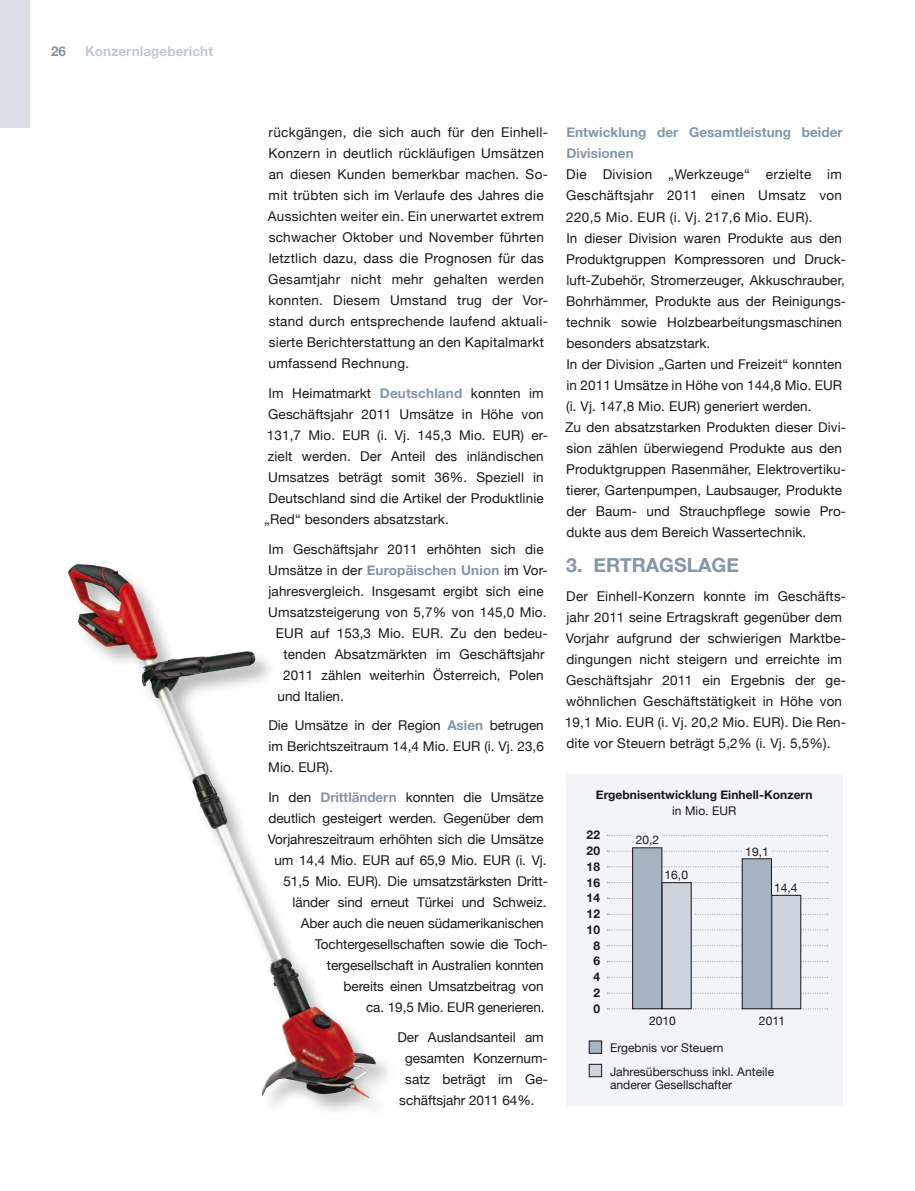
<style>
.page{position:relative;width:915px;height:1191px;background:#fff}
.page>*{position:absolute;margin:0;border:0;box-sizing:border-box;transform-origin:0 0}
.t1{font:700 19.5px "Helvetica Neue";color:#8496a7}
.t2{font:13.5px/21px "Helvetica Neue";letter-spacing:.01em;color:#1a171c}
.t3{font:700 13.5px/21px "Helvetica Neue";letter-spacing:.005em;color:#8496a7}
.t4{font:700 13.5px "Helvetica Neue";letter-spacing:.005em;color:#bfc9d4}
.t5{font:12px/23.4px "Helvetica Neue";letter-spacing:.005em;color:#1a171c}
.t6{font:700 12px/15.8px "Helvetica Neue";letter-spacing:.005em;color:#1a171c;text-align:center}
.s1{font-weight:700;color:#8496a7}
</style>
<div class="page">
<div style="left:0;top:0;width:30px;height:128px;background:#d9dfe6"></div>
<div style="left:566px;top:774px;width:276px;height:332px;background:#f2f4f7"></div>
<div style="left:589px;top:1041px;width:12px;height:12px;background:#a7b5c2"></div>
<div style="left:589px;top:1064px;width:12px;height:12px;background:#ccd4dd"></div>
<div style="left:589px;top:1064px;width:12px;height:13px;border:1px solid #1a171c"></div>
<svg style="left:607px;top:835px;width:220px;height:1px"></svg>
<svg style="left:607px;top:850px;width:219px;height:1px"></svg>
<div style="left:742px;top:844px;width:28px;height:8px;background:#f2f4f7"></div>
<div style="left:632px;top:829px;width:29px;height:8px;background:#f2f4f7"></div>
<svg style="left:607px;top:866px;width:220px;height:1px"></svg>
<svg style="left:607px;top:882px;width:220px;height:1px"></svg>
<svg style="left:607px;top:898px;width:220px;height:1px"></svg>
<svg style="left:607px;top:914px;width:220px;height:1px"></svg>
<svg style="left:607px;top:929px;width:220px;height:1px"></svg>
<svg style="left:607px;top:945px;width:220px;height:1px"></svg>
<svg style="left:607px;top:961px;width:220px;height:1px"></svg>
<svg style="left:607px;top:977px;width:220px;height:1px"></svg>
<svg style="left:607px;top:992px;width:219px;height:1px"></svg>
<svg style="left:607px;top:1008px;width:220px;height:1px"></svg>
<div style="left:769px;top:879px;width:30px;height:8px;background:#f2f4f7"></div>
<div style="left:742px;top:858px;width:29px;height:150px;background:#a7b5c2"></div>
<div style="left:741px;top:858px;width:30px;height:151px;border:1px solid #1a171c"></div>
<div style="left:771px;top:895px;width:29px;height:113px;background:#ccd4dd"></div>
<div style="left:771px;top:895px;width:29px;height:114px;border:1px solid #1a171c"></div>
<div style="left:663px;top:908px;width:30px;height:8px;background:#505057"></div>
<div style="left:632px;top:847px;width:29px;height:161px;background:#a7b5c2"></div>
<div style="left:632px;top:847px;width:30px;height:162px;border:1px solid #1a171c"></div>
<div style="left:662px;top:882px;width:29px;height:126px;background:#ccd4dd"></div>
<div style="left:661px;top:882px;width:30px;height:127px;border:1px solid #1a171c"></div>
<div style="left:68px;top:563px;width:329px;height:556px;background:#1a171c;opacity:.3"></div>
<img style="left:68px;top:564px;width:222px;height:488px">
<p class="t3" style="left:51px;top:40px;width:17px">26</p>
<p class="t4" style="left:85px;top:39px;width:129px">Konzernlagebericht</p>
<p class="t2" style="left:268px;top:121px;width:281px">rückgängen, die sich auch für den Einhell-Konzern in deutlich rückläufigen Umsätzen an diesen Kunden bemerkbar machen. So&shy;mit trübten sich im Verlaufe des Jahres die Aussichten weiter ein. Ein unerwartet extrem schwacher Oktober und November führten letztlich dazu, dass die Prognosen für das Gesamtjahr nicht mehr gehalten werden konnten. Diesem Umstand trug der Vor&shy;stand durch entsprechende laufend aktuali&shy;sierte Berichterstattung an den Kapitalmarkt umfassend Rechnung.</p>
<p class="t2" style="left:268px;top:382px;width:277px">Im Heimatmarkt <span class="s1">Deutschland</span> konnten im</p>
<p class="t2" style="left:268px;top:403px;width:277px">Geschäftsjahr 2011 Umsätze in Höhe von</p>
<p class="t2" style="left:267px;top:424px;width:282px">131,7 Mio. EUR (i. Vj. 145,3 Mio. EUR) er-</p>
<p class="t2" style="left:268px;top:445px;width:277px">zielt werden. Der Anteil des inländischen</p>
<p class="t2" style="left:268px;top:466px;width:277px">Umsatzes beträgt somit 36%. Speziell in</p>
<p class="t2" style="left:268px;top:487px;width:277px">Deutschland sind die Artikel der Produktlinie</p>
<p class="t2" style="left:264px;top:508px;width:186px">„Red“ besonders absatzstark.</p>
<p class="t2" style="left:268px;top:537px;width:277px">Im Geschäftsjahr 2011 erhöhten sich die</p>
<p class="t2" style="left:268px;top:558px;width:281px">Umsätze in der <span class="s1">Europäischen Union</span> im Vor-</p>
<p class="t2" style="left:268px;top:579px;width:276px">jahresvergleich. Insgesamt ergibt sich eine</p>
<p class="t2" style="left:268px;top:600px;width:280px">Umsatzsteigerung von 5,7% von 145,0 Mio.</p>
<p class="t2" style="left:276px;top:621px;width:273px">EUR auf 153,3 Mio. EUR. Zu den bedeu-</p>
<p class="t2" style="left:283px;top:642px;width:263px">tenden Absatzmärkten im Geschäftsjahr</p>
<p class="t2" style="left:283px;top:663px;width:262px">2011 zählen weiterhin Österreich, Polen</p>
<p class="t2" style="left:277px;top:684px;width:68px">und Italien.</p>
<p class="t2" style="left:268px;top:714px;width:277px;text-align:justify">Die Umsätze in der Region <span class="s1">Asien</span> betrugen im Berichtszeitraum 14,4 Mio. EUR (i. Vj. 23,6<br>Mio. EUR).</p>
<p class="t2" style="left:268px;top:785px;width:277px">In den <span class="s1">Drittländern</span> konnten die Umsätze</p>
<p class="t2" style="left:268px;top:806px;width:277px">deutlich gesteigert werden. Gegenüber dem</p>
<p class="t2" style="left:268px;top:827px;width:277px">Vorjahreszeitraum erhöhten sich die Umsätze</p>
<p class="t2" style="left:274px;top:848px;width:273px">um 14,4 Mio. EUR auf 65,9 Mio. EUR (i. Vj.</p>
<p class="t2" style="left:283px;top:869px;width:266px">51,5 Mio. EUR). Die umsatzstärksten Dritt-</p>
<p class="t2" style="left:292px;top:890px;width:255px">länder sind erneut Türkei und Schweiz.</p>
<p class="t2" style="left:301px;top:911px;width:244px">Aber auch die neuen südamerikanischen</p>
<p class="t2" style="left:314px;top:932px;width:234px">Tochtergesellschaften sowie die Toch-</p>
<p class="t2" style="left:327px;top:953px;width:218px">tergesellschaft in Australien konnten</p>
<p class="t2" style="left:343px;top:974px;width:202px">bereits einen Umsatzbeitrag von</p>
<p class="t2" style="left:366px;top:995px;width:180px">ca. 19,5 Mio. EUR generieren.</p>
<p class="t2" style="left:397px;top:1025px;width:148px">Der Auslandsanteil am</p>
<p class="t2" style="left:405px;top:1047px;width:144px">gesamten Konzernum-</p>
<p class="t2" style="left:405px;top:1068px;width:144px">satz beträgt im Ge-</p>
<p class="t2" style="left:399px;top:1089px;width:137px">schäftsjahr 2011 64%.</p>
<p class="t3" style="left:566px;top:121px;width:278px">Entwicklung der Gesamtleistung beider<br>Divisionen</p>
<p class="t2" style="left:565px;top:163px;width:282px">Die Division „Werkzeuge“ erzielte im Geschäftsjahr 2011 einen Umsatz von 220,5 Mio. EUR (i. Vj. 217,6 Mio. EUR).<br>In dieser Division waren Produkte aus den Produktgruppen Kompressoren und Druck&shy;luft-Zubehör, Stromerzeuger, Akkuschrauber, Bohrhämmer, Produkte aus der Reinigungs&shy;technik sowie Holzbearbeitungsmaschinen besonders absatzstark.<br>In der Division „Garten und Freizeit“ konnten in 2011 Umsätze in Höhe von 144,8 Mio. EUR (i. Vj. 147,8 Mio. EUR) generiert werden.<br>Zu den absatzstarken Produkten dieser Divi&shy;sion zählen überwiegend Produkte aus den Produktgruppen Rasenmäher, Elektrovertiku&shy;tierer, Gartenpumpen, Laubsauger, Produkte der Baum- und Strauchpflege sowie Pro&shy;dukte aus dem Bereich Wassertechnik.</p>
<h1 class="t1" style="left:566px;top:547px;width:80px">3. Ertragslage</h1>
<p class="t2" style="left:564px;top:585px;width:283px">Der Einhell-Konzern konnte im Geschäfts&shy;jahr 2011 seine Ertragskraft gegenüber dem Vorjahr aufgrund der schwierigen Marktbe&shy;dingungen nicht steigern und erreichte im Geschäftsjahr 2011 ein Ergebnis der ge&shy;wöhnlichen Geschäftstätigkeit in Höhe von 19,1 Mio. EUR (i. Vj. 20,2 Mio. EUR). Die Ren&shy;dite vor Steuern beträgt 5,2% (i. Vj. 5,5%).</p>
<p class="t6" style="left:595px;top:786px;width:218px">Ergebnisentwicklung Einhell-Konzern</p>
<p class="t5" style="left:672px;top:798px;width:66px">in Mio. EUR</p>
<p class="t6" style="left:586px;top:826px;width:15px">22<br>20<br>18<br>16<br>14<br>12<br>10<br>8<br>6<br>4<br>2<br>0</p>
<p class="t5" style="left:758px;top:1008px;width:28px">2011</p>
<p class="t5" style="left:635px;top:827px;width:25px">20,2</p>
<p class="t5" style="left:745px;top:838px;width:25px">19,1</p>
<p class="t5" style="left:664px;top:862px;width:25px">16,0</p>
<p class="t5" style="left:773px;top:875px;width:25px">14,4</p>
<p class="t5" style="left:648px;top:1008px;width:28px">2010</p>
<p class="t5" style="left:609px;top:1035px;width:166px">Ergebnis vor Steuern<br>Jahresüberschuss inkl. Anteile</p>
<p class="t5" style="left:609px;top:1072px;width:124px">anderer Gesellschafter</p>
</div>
